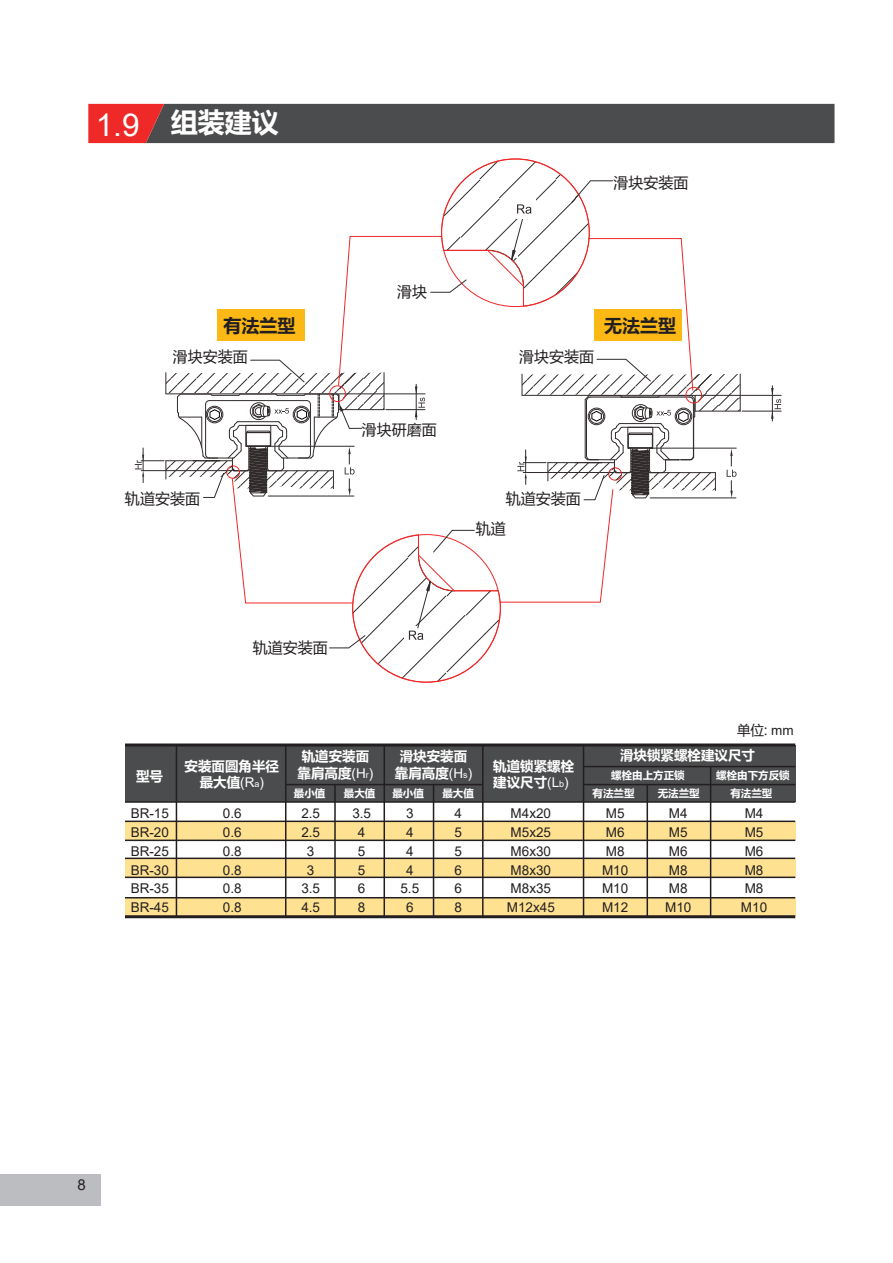
<style>
.page{position:relative;width:893px;height:1263px;background:#fff}
.page>*{position:absolute;margin:0;border:0;box-sizing:border-box;transform-origin:0 0}
.t1{font:700 27px "Microsoft Ya Hei UI";color:#fff}
.t2{font:700 18px "Microsoft Ya Hei UI";color:#231f20}
.t3{font:15px "Microsoft Ya Hei UI";color:#231f20}
.t4{font:15px "Arial";color:#231f20}
.t5{font:13.5px/18.8px "Arial";color:#231f20}
.t6{font:700 13.5px/16.2px "Microsoft Ya Hei UI";color:#fff;text-align:center}
.t7{font:13.5px "Microsoft Ya Hei UI";color:#231f20}
.t8{font:700 10.5px "Microsoft Ya Hei UI";color:#fff}
.s1{font-family:"Arial";font-weight:400;font-size:31.5px}
.s2{font-family:"Arial";font-weight:400}
.s3{font-family:"Arial";font-weight:400;font-size:9px}
.s4{font-family:"Arial"}
</style>
<div class="page">
<div style="left:0;top:1174px;width:100px;height:31px;background:#bcbdc0"></div>
<svg style="left:88px;top:104px;width:746px;height:39px;background:#594849"></svg>
<div style="left:125px;top:745px;width:670px;height:57px;background:#4b4c4d"></div>
<div style="left:125px;top:822px;width:670px;height:18px;background:#ffe192"></div>
<div style="left:125px;top:859px;width:670px;height:18px;background:#ffe192"></div>
<div style="left:125px;top:898px;width:670px;height:18px;background:#ffe192"></div>
<hr style="left:125px;top:743px;width:670px;height:3px;background:#231f20">
<hr style="left:125px;top:801px;width:670px;height:2px;background:#231f20">
<hr style="left:125px;top:820px;width:670px;height:2px;background:#231f20">
<hr style="left:125px;top:839px;width:670px;height:2px;background:#231f20">
<hr style="left:125px;top:857px;width:670px;height:2px;background:#231f20">
<hr style="left:125px;top:876px;width:670px;height:2px;background:#231f20">
<hr style="left:125px;top:897px;width:670px;height:1px;background:#231f20">
<hr style="left:125px;top:915px;width:670px;height:3px;background:#231f20">
<hr style="left:176px;top:745px;width:1px;height:172px;background:#231f20">
<hr style="left:285px;top:745px;width:1px;height:172px;background:#231f20">
<hr style="left:383px;top:745px;width:2px;height:172px;background:#231f20">
<hr style="left:334px;top:784px;width:2px;height:133px;background:#231f20">
<hr style="left:286px;top:784px;width:98px;height:1px;background:#231f20">
<hr style="left:482px;top:745px;width:2px;height:172px;background:#231f20">
<hr style="left:583px;top:745px;width:1px;height:172px;background:#231f20">
<hr style="left:710px;top:766px;width:1px;height:151px;background:#231f20">
<hr style="left:433px;top:784px;width:1px;height:133px;background:#231f20">
<hr style="left:646px;top:784px;width:2px;height:133px;background:#231f20">
<hr style="left:384px;top:784px;width:99px;height:1px;background:#231f20">
<hr style="left:583px;top:766px;width:212px;height:1px;background:#231f20">
<hr style="left:583px;top:784px;width:212px;height:1px;background:#231f20">
<hr style="left:695px;top:395px;width:86px;height:1px;background:#312c2b">
<hr style="left:742px;top:411px;width:39px;height:1px;background:#312c2b">
<hr style="left:772px;top:386px;width:1px;height:35px;background:#312c2b">
<svg style="left:771px;top:388px;width:10px;height:31px"></svg>
<hr style="left:740px;top:374px;width:1px;height:37px;background:#312c2b">
<svg style="left:135px;top:159px;width:605px;height:523px"></svg>
<h1 class="t1" style="left:96px;top:104px;width:184px"><span class="s1">1.9</span> 组装建议</h1>
<p class="t3" style="left:397px;top:281px;width:31px">滑块</p>
<p class="t3" style="left:614px;top:172px;width:76px">滑块安装面</p>
<h2 class="t2" style="left:224px;top:313px;width:73px">有法兰型</h2>
<h2 class="t2" style="left:604px;top:313px;width:73px">无法兰型</h2>
<p class="t3" style="left:173px;top:346px;width:76px">滑块安装面</p>
<p class="t3" style="left:519px;top:346px;width:76px">滑块安装面</p>
<p class="t3" style="left:362px;top:419px;width:76px">滑块研磨面</p>
<p class="t3" style="left:125px;top:489px;width:76px">轨道安装面</p>
<p class="t3" style="left:506px;top:489px;width:76px">轨道安装面</p>
<p class="t3" style="left:476px;top:519px;width:31px">轨道</p>
<p class="t3" style="left:253px;top:638px;width:76px">轨道安装面</p>
<p class="t6" style="left:136px;top:767px;width:28px">型号</p>
<p class="t6" style="left:185px;top:758px;width:96px">安装面圆角半径最大值<span class="s2">(R</span><span class="s3">a</span><span class="s2">)</span></p>
<p class="t6" style="left:298px;top:748px;width:77px">轨道安装面靠肩高度<span class="s2">(H</span><span class="s3">r</span><span class="s2">)</span></p>
<p class="t8" style="left:294px;top:786px;width:33px">最小值</p>
<p class="t8" style="left:344px;top:786px;width:33px">最大值</p>
<p class="t6" style="left:395px;top:748px;width:79px">滑块安装面靠肩高度<span class="s2">(H</span><span class="s3">s</span><span class="s2">)</span></p>
<p class="t6" style="left:493px;top:758px;width:82px;text-align:left">轨道锁紧螺栓建议尺寸<span class="s2">(L</span><span class="s3">b</span><span class="s2">)</span></p>
<p class="t8" style="left:392px;top:786px;width:33px">最小值</p>
<p class="t8" style="left:442px;top:786px;width:33px">最大值</p>
<p class="t7" style="left:737px;top:721px;width:58px">单位: <span class="s4">mm</span></p>
<p class="t6" style="left:620px;top:746px;width:136px">滑块锁紧螺栓建议尺寸</p>
<p class="t8" style="left:611px;top:768px;width:75px">螺栓由上方正锁</p>
<p class="t8" style="left:716px;top:768px;width:75px">螺栓由下方反锁</p>
<p class="t8" style="left:593px;top:786px;width:43px">有法兰型</p>
<p class="t8" style="left:658px;top:786px;width:43px">无法兰型</p>
<p class="t8" style="left:730px;top:786px;width:43px">有法兰型</p>
<p class="t5" style="left:131px;top:804px;width:40px;text-align:justify">BR-15<br>BR-20<br>BR-25<br>BR-30<br>BR-35<br>BR-45</p>
<p class="t5" style="left:223px;top:804px;width:20px;text-align:justify">0.6<br>0.6<br>0.8<br>0.8<br>0.8<br>0.8</p>
<p class="t5" style="left:301px;top:804px;width:20px;text-align:center">2.5<br>2.5<br>3<br>3<br>3.5<br>4.5</p>
<p class="t5" style="left:352px;top:804px;width:20px;text-align:center">3.5<br>4<br>5<br>5<br>6<br>8</p>
<p class="t5" style="left:400px;top:804px;width:20px;text-align:center">3<br>4<br>4<br>4<br>5.5<br>6</p>
<p class="t5" style="left:454px;top:804px;width:9px;text-align:justify">4<br>5<br>5<br>6<br>6<br>8</p>
<p class="t5" style="left:507px;top:804px;width:50px">M4x20<br>M5x25<br>M6x30<br>M8x30<br>M8x35<br>M12x45</p>
<p class="t5" style="left:602px;top:804px;width:28px">M5<br>M6<br>M8<br>M10<br>M10<br>M12</p>
<p class="t5" style="left:665px;top:804px;width:28px">M4<br>M5<br>M6<br>M8<br>M8<br>M10</p>
<p class="t5" style="left:741px;top:804px;width:28px">M4<br>M5<br>M6<br>M8<br>M8<br>M10</p>
<p class="t4" style="left:78px;top:1175px;width:10px">8</p>
</div>
